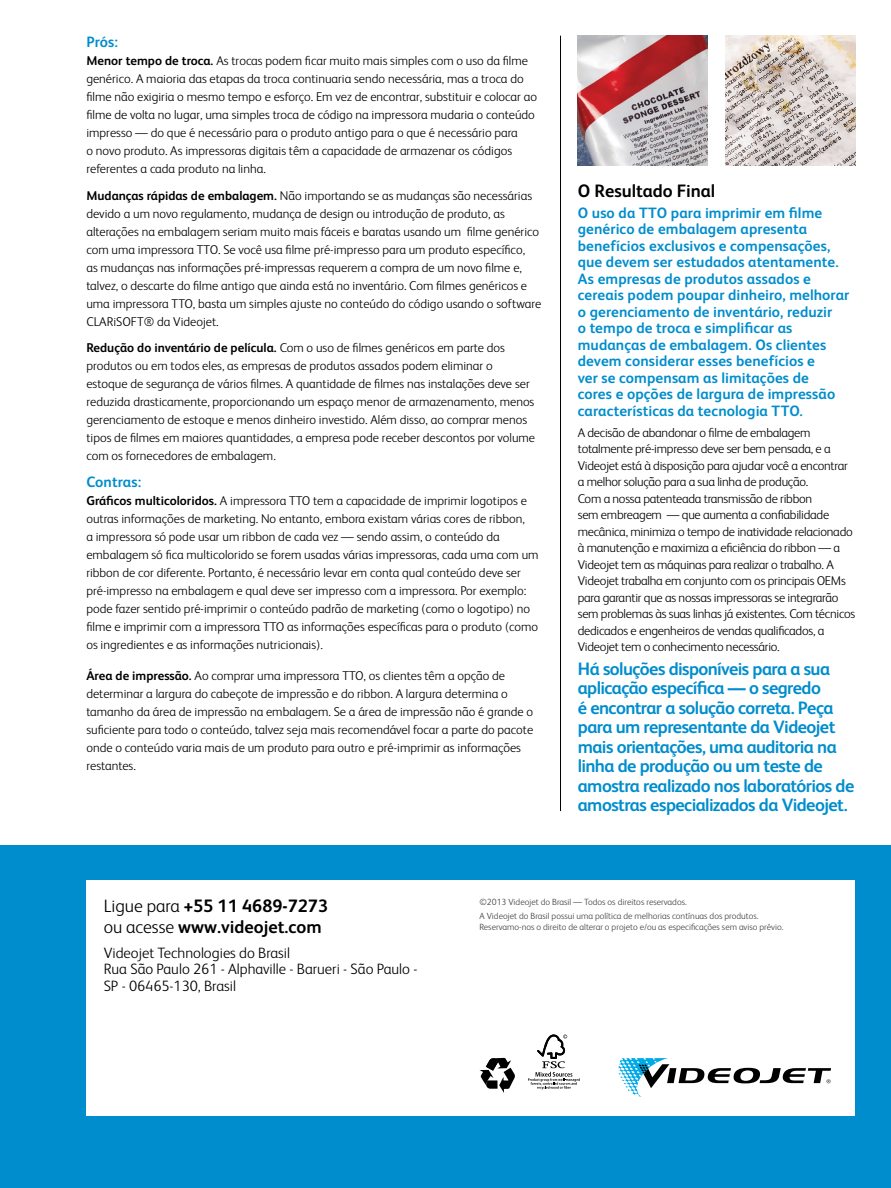
<style>
.page{position:relative;width:891px;height:1188px;background:#fff}
.page>*{position:absolute;margin:0;border:0;box-sizing:border-box;transform-origin:0 0}
.t1{font:700 18px/19.5px "FS Albert";letter-spacing:-.03em;color:#008dcd}
.t2{font:700 18px/21px "FS Albert";color:#000}
.t3{font:700 15px/16.5px "FS Albert";letter-spacing:.005em;color:#008dcd}
.t4{font:300 15px/16.5px "FS Albert";color:#000}
.t5{font:300 12.75px/18px "FS Albert";color:#000}
.t6{font:300 12.75px/16.5px "FS Albert";letter-spacing:-.02em;color:#000}
.t7{font:300 9px/14.7px "FS Albert";color:#414042}
.s1{font-weight:700}
.s2{font-weight:300}
</style>
<div class="page">
<img style="left:578px;top:36px;width:130px;height:130px">
<img style="left:725px;top:36px;width:130px;height:130px">
<div style="left:0;top:846px;width:891px;height:342px;background:#008dcd"></div>
<div style="left:86px;top:880px;width:769px;height:236px;background:#fff"></div>
<svg style="left:528px;top:1035px;width:52px;height:55px"></svg>
<svg style="left:480px;top:1058px;width:35px;height:35px"></svg>
<svg style="left:618px;top:1058px;width:213px;height:39px"></svg>
<hr style="left:560px;top:36px;width:1px;height:775px;background:#000">
<p class="t3" style="left:86px;top:34px;width:33px">Prós:</p>
<p class="t5" style="left:86px;top:52px;width:452px"><span class="s1">Menor tempo de troca.</span> As trocas podem ficar muito mais simples com o uso da filme genérico. A maioria das etapas da troca continuaria sendo necessária, mas a troca do filme não exigiria o mesmo tempo e esforço. Em vez de encontrar, substituir e colocar ao filme de volta no lugar, uma simples troca de código na impressora mudaria o conteúdo impresso — do que é necessário para o produto antigo para o que é necessário para<br>o novo produto. As impressoras digitais têm a capacidade de armazenar os códigos referentes a cada produto na linha.</p>
<p class="t5" style="left:86px;top:186px;width:457px"><span class="s1">Mudanças rápidas de embalagem.</span> Não importando se as mudanças são necessárias devido a um novo regulamento, mudança de design ou introdução de produto, as alterações na embalagem seriam muito mais fáceis e baratas usando um filme genérico com uma impressora TTO. Se você usa filme pré-impresso para um produto específico,<br>as mudanças nas informações pré-impressas requerem a compra de um novo filme e, talvez, o descarte do filme antigo que ainda está no inventário. Com filmes genéricos e uma impressora TTO, basta um simples ajuste no conteúdo do código usando o software CLARiSOFT® da Videojet.</p>
<p class="t5" style="left:86px;top:339px;width:450px"><span class="s1">Redução do inventário de película.</span> Com o uso de filmes genéricos em parte dos produtos ou em todos eles, as empresas de produtos assados podem eliminar o estoque de segurança de vários filmes. A quantidade de filmes nas instalações deve ser reduzida drasticamente, proporcionando um espaço menor de armazenamento, menos gerenciamento de estoque e menos dinheiro investido. Além disso, ao comprar menos tipos de filmes em maiores quantidades, a empresa pode receber descontos por volume com os fornecedores de embalagem.</p>
<p class="t3" style="left:86px;top:473px;width:56px">Contras:</p>
<p class="t5" style="left:86px;top:491px;width:454px"><span class="s1">Gráficos multicoloridos.</span> A impressora TTO tem a capacidade de imprimir logotipos e outras informações de marketing. No entanto, embora existam várias cores de ribbon,<br>a impressora só pode usar um ribbon de cada vez — sendo assim, o conteúdo da embalagem só fica multicolorido se forem usadas várias impressoras, cada uma com um ribbon de cor diferente. Portanto, é necessário levar em conta qual conteúdo deve ser pré-impresso na embalagem e qual deve ser impresso com a impressora. Por exemplo: pode fazer sentido pré-imprimir o conteúdo padrão de marketing (como o logotipo) no filme e imprimir com a impressora TTO as informações específicas para o produto (como os ingredientes e as informações nutricionais).</p>
<p class="t5" style="left:86px;top:666px;width:448px"><span class="s1">Área de impressão.</span> Ao comprar uma impressora TTO, os clientes têm a opção de determinar a largura do cabeçote de impressão e do ribbon. A largura determina o tamanho da área de impressão na embalagem. Se a área de impressão não é grande o suficiente para todo o conteúdo, talvez seja mais recomendável focar a parte do pacote onde o conteúdo varia mais de um produto para outro e pré-imprimir as informações restantes.</p>
<h1 class="t2" style="left:578px;top:180px;width:139px">O Resultado Final</h1>
<p class="t3" style="left:578px;top:204px;width:273px">O uso da TTO para imprimir em filme genérico de embalagem apresenta benefícios exclusivos e compensações, que devem ser estudados atentamente.<br>As empresas de produtos assados e cereais podem poupar dinheiro, melhorar o gerenciamento de inventário, reduzir<br>o tempo de troca e simplificar as mudanças de embalagem. Os clientes devem considerar esses benefícios e<br>ver se compensam as limitações de<br>cores e opções de largura de impressão características da tecnologia TTO.</p>
<p class="t6" style="left:578px;top:424px;width:279px">A decisão de abandonar o filme de embalagem totalmente pré-impresso deve ser bem pensada, e a Videojet está à disposição para ajudar você a encontrar a melhor solução para a sua linha de produção.<br>Com a nossa patenteada transmissão de ribbon<br>sem embreagem — que aumenta a confiabilidade mecânica, minimiza o tempo de inatividade relacionado à manutenção e maximiza a eficiência do ribbon — a Videojet tem as máquinas para realizar o trabalho. A Videojet trabalha em conjunto com os principais OEMs para garantir que as nossas impressoras se integrarão sem problemas às suas linhas já existentes. Com técnicos dedicados e engenheiros de vendas qualificados, a Videojet tem o conhecimento necessário.</p>
<p class="t1" style="left:578px;top:659px;width:278px">Há soluções disponíveis para a sua aplicação específica — o segredo<br>é encontrar a solução correta. Peça para um representante da Videojet mais orientações, uma auditoria na linha de produção ou um teste de amostra realizado nos laboratórios de amostras especializados da Videojet.</p>
<h1 class="t2" style="left:104px;top:895px;width:226px"><span class="s2">Ligue para</span> +55 11 4689-7273 <span class="s2">ou acesse</span> www.videojet.com</h1>
<p class="t4" style="left:104px;top:944px;width:315px">Videojet Technologies do Brasil<br>Rua São Paulo 261 - Alphaville - Barueri - São Paulo -<br>SP - 06465-130, Brasil</p>
<p class="t7" style="left:480px;top:894px;width:281px">©2013 Videojet do Brasil — Todos os direitos reservados.<br>A Videojet do Brasil possui uma política de melhorias contínuas dos produtos.</p>
<p class="t7" style="left:480px;top:919px;width:306px">Reservamo-nos o direito de alterar o projeto e/ou as especificações sem aviso prévio.</p>
</div>
